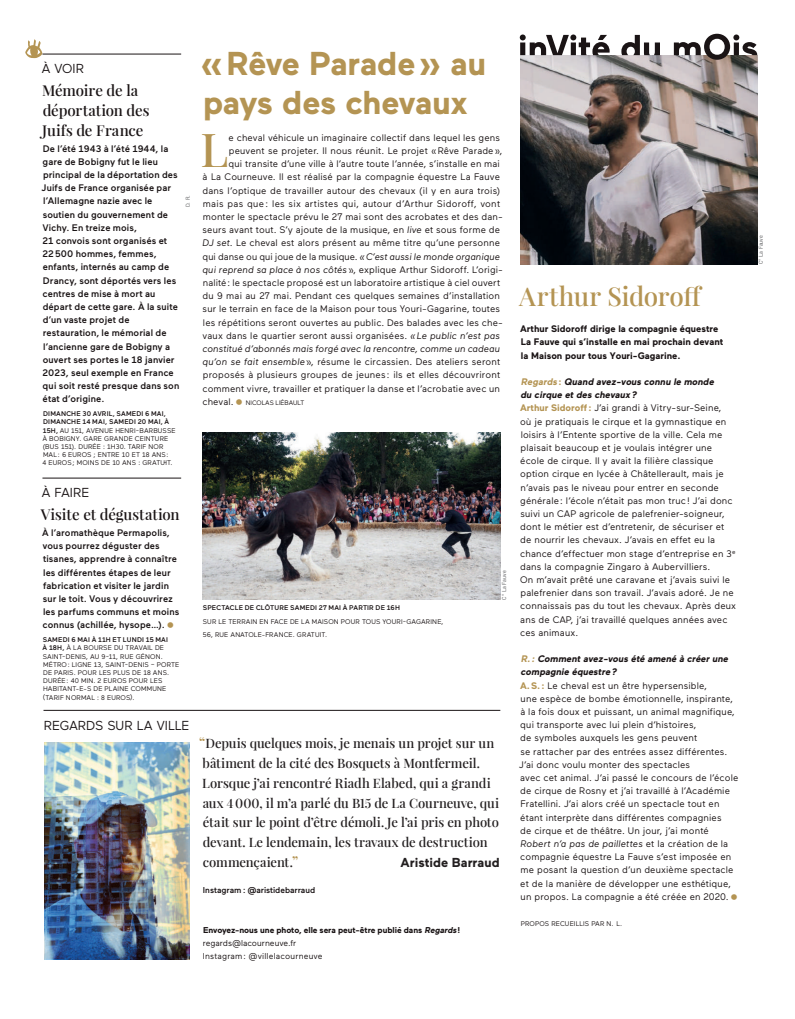
<style>
.page{position:relative;width:795px;height:1019px;background:#fff}
.page>*{position:absolute;margin:0;border:0;box-sizing:border-box;transform-origin:0 0}
.t1{font:600 46.7px "Playfair Display";color:#b49453}
.t2{font:700 33px/39.6px "Maax";letter-spacing:-.01em;color:#b49453}
.t3{font:600 26px "Playfair Display";letter-spacing:-.015em;color:#b49453}
.t4{font:600 15px/19.8px "Playfair Display";letter-spacing:-.005em;color:#1a1415}
.t5{font:600 13px/19.8px "Playfair Display";letter-spacing:-.005em;color:#231f20}
.t6{font:13px "Maax";letter-spacing:-.01em;color:#1a1415}
.t7{font:700 13px "Maax";color:#231f20}
.t8{font:9.5px/13.2px "Maax";letter-spacing:.015em;color:#1a1415}
.t9{font:500 9.5px/13.2px "Maax";letter-spacing:.015em;color:#1a1415}
.t10{font:700 9.5px/13.2px "Maax";color:#1a1415}
.t11{font:italic 9.5px "Maax";letter-spacing:.005em;color:#1a1415}
.t12{font:700 8.5px/13.2px "Maax";letter-spacing:-.005em;color:#1a1415}
.t13{font:500 8.5px "Maax";color:#1a1415}
.t14{font:6.8px/8.2px "Maax";letter-spacing:.015em;color:#1a1415}
.t15{font:500 6.8px "Maax";letter-spacing:.02em;color:#1a1415}
.t16{font:6.5px "Maax";letter-spacing:-.005em;color:#1a1415}
.t17{font:5.5px "Trade Gothic";letter-spacing:.005em;color:#57585a}
.s1{font-weight:500}
.s2{font-style:italic}
.s3{font-size:15px;color:#b49453}
.s4{font-weight:400}
.s5{font-weight:700;font-style:italic;color:#b49453}
.s6{font-weight:700;color:#b49453}
.s7{font-weight:700;font-style:italic}
</style>
<div class="page">
<img style="left:45px;top:742px;width:145px;height:217px">
<img style="left:202px;top:432px;width:298px;height:168px">
<hr style="left:43px;top:710px;width:457px;height:1px;background:#1a1415">
<hr style="left:42px;top:54px;width:139px;height:1px;background:#1a1415">
<hr style="left:42px;top:478px;width:139px;height:1px;background:#1a1415">
<svg style="left:25px;top:39px;width:17px;height:19px"></svg>
<img style="left:520px;top:60px;width:236px;height:204px">
<svg style="left:519px;top:34px;width:237px;height:26px"></svg>
<h3 class="t6" style="left:42px;top:62px;width:44px">À VOIR</h3>
<h3 class="t4" style="left:42px;top:80px;width:109px">Mémoire de la déportation des<br>Juifs de France</h3>
<p class="t9" style="left:41px;top:142px;width:139px">De l’été 1943 à l’été 1944, la gare de Bobigny fut le lieu principal de la déportation des<br>Juifs de France organisée par l’Allemagne nazie avec le soutien du gouvernement de<br>Vichy. En treize mois,<br>21 convois sont organisés et<br>22500 hommes, femmes, enfants, internés au camp de<br>Drancy, sont déportés vers les centres de mise à mort au départ de cette gare. À la suite d’un vaste projet de restauration, le mémorial de l’ancienne gare de Bobigny a ouvert ses portes le 18 janvier<br>2023, seul exemple en France qui soit resté presque dans son état d’origine.</p>
<p class="t14" style="left:42px;top:410px;width:135px"><span class="s1">DIMANCHE 30 AVRIL, SAMEDI 6 MAI,<br>DIMANCHE 14 MAI, SAMEDI 20 MAI, À<br>15H,</span> AU 151, AVENUE HENRI-BARBUSSE<br>À BOBIGNY. GARE GRANDE CEINTURE (BUS 151). DURÉE : 1H30. TARIF NOR</p>
<p class="t14" style="left:163px;top:458px;width:5px">-</p>
<p class="t17" style="left:184px;top:207px;width:14px;rotate:-90deg">D. R.</p>
<p class="t14" style="left:42px;top:451px;width:132px">MAL: 6 EUROS ; ENTRE 10 ET 18 ANS:<br>4 EUROS; MOINS DE 10 ANS : GRATUIT.</p>
<h3 class="t6" style="left:42px;top:486px;width:49px">À FAIRE</h3>
<h3 class="t4" style="left:41px;top:504px;width:140px">Visite et dégustation</h3>
<p class="t9" style="left:42px;top:526px;width:138px">À l’aromathèque Permapolis, vous pourrez déguster des tisanes, apprendre à connaître les différentes étapes de leur fabrication et visiter le jardin sur le toit. Vous y découvrirez les parfums communs et moins connus (achillée, hysope…).</p>
<p class="t14" style="left:43px;top:636px;width:138px"><span class="s1">SAMEDI 6 MAI À 11H ET LUNDI 15 MAI<br>À 18H,</span> À LA BOURSE DU TRAVAIL DE<br>SAINT-DENIS, AU 9-11, RUE GÉNON.<br>MÉTRO: LIGNE 13, SAINT-DENIS – PORTE<br>DE PARIS. POUR LES PLUS DE 18 ANS.<br>DURÉE: 40 MIN. 2 EUROS POUR LES<br>HABITANT-E-S DE PLAINE COMMUNE (TARIF NORMAL : 8 EUROS).</p>
<h3 class="t6" style="left:44px;top:718px;width:147px">REGARDS SUR LA VILLE</h3>
<h2 class="t2" style="left:200px;top:44px;width:287px">«Rêve Parade» au pays des chevaux</h2>
<h1 class="t1" style="left:200px;top:118px;width:29px">L</h1>
<p class="t8" style="left:228px;top:131px;width:273px">e cheval véhicule un imaginaire collectif dans lequel les gens</p>
<p class="t8" style="left:229px;top:144px;width:275px">peuvent se projeter. Il nous réunit. Le projet «Rêve Parade»,</p>
<p class="t8" style="left:228px;top:157px;width:273px">qui transite d’une ville à l’autre toute l’année, s’installe en mai</p>
<p class="t8" style="left:202px;top:171px;width:299px">à La Courneuve. Il est réalisé par la compagnie équestre La Fauve</p>
<p class="t8" style="left:202px;top:184px;width:299px">dans l’optique de travailler autour des chevaux (il y en aura trois)</p>
<p class="t8" style="left:203px;top:197px;width:299px">mais pas que : les six artistes qui, autour d’Arthur Sidoroff, vont</p>
<p class="t8" style="left:203px;top:210px;width:301px">monter le spectacle prévu le 27 mai sont des acrobates et des dan-</p>
<p class="t8" style="left:202px;top:223px;width:299px">seurs avant tout. S’y ajoute de la musique, en <span class="s2">live</span> et sous forme de</p>
<p class="t8" style="left:202px;top:237px;width:299px"><span class="s2">DJ set</span>. Le cheval est alors présent au même titre qu’une personne</p>
<p class="t8" style="left:202px;top:250px;width:299px">qui danse ou qui joue de la musique. <span class="s2">«C’est aussi le monde organique</span></p>
<p class="t8" style="left:202px;top:263px;width:302px"><span class="s2">qui reprend sa place à nos côtés»</span>, explique Arthur Sidoroff. L’origi-</p>
<p class="t8" style="left:203px;top:276px;width:299px">nalité: le spectacle proposé est un laboratoire artistique à ciel ouvert</p>
<p class="t8" style="left:202px;top:289px;width:299px">du 9 mai au 27 mai. Pendant ces quelques semaines d’installation</p>
<p class="t8" style="left:202px;top:303px;width:299px">sur le terrain en face de la Maison pour tous Youri-Gagarine, toutes</p>
<p class="t8" style="left:203px;top:316px;width:301px">les répétitions seront ouvertes au public. Des balades avec les che-</p>
<p class="t8" style="left:202px;top:329px;width:299px">vaux dans le quartier seront aussi organisées. <span class="s2">«Le public n’est pas</span></p>
<p class="t11" style="left:202px;top:344px;width:299px">constitué d’abonnés mais forgé avec la rencontre, comme un cadeau</p>
<p class="t8" style="left:202px;top:355px;width:299px"><span class="s2">qu’on se fait ensemble»</span>, résume le circassien. Des ateliers seront</p>
<p class="t8" style="left:203px;top:369px;width:299px">proposés à plusieurs groupes de jeunes : ils et elles découvriront</p>
<p class="t8" style="left:202px;top:382px;width:299px">comment vivre, travailler et pratiquer la danse et l’acrobatie avec un</p>
<p class="t8" style="left:202px;top:395px;width:33px">cheval.</p>
<p class="t16" style="left:246px;top:399px;width:60px">NICOLAS LIÉBAULT</p>
<p class="t15" style="left:203px;top:604px;width:198px">SPECTACLE DE CLÔTURE SAMEDI 27 MAI À PARTIR DE 16H</p>
<p class="t14" style="left:203px;top:615px;width:242px;line-height:13.2px">SUR LE TERRAIN EN FACE DE LA MAISON POUR TOUS YOURI-GAGARINE,<br>56, RUE ANATOLE-FRANCE. GRATUIT.</p>
<p class="t17" style="left:500px;top:600px;width:30px;rotate:-90deg">C° La Fauve</p>
<p class="t5" style="left:199px;top:733px;width:301px"><span class="s3">“</span>Depuis quelques mois, je menais un projet sur un bâtiment de la cité des Bosquets à Montfermeil.<br>Lorsque j’ai rencontré Riadh Elabed, qui a grandi aux 4000, il m’a parlé du B15 de La Courneuve, qui était sur le point d’être démoli. Je l’ai pris en photo devant. Le lendemain, les travaux de destruction commençaient.<span class="s3">”</span></p>
<h3 class="t7" style="left:400px;top:855px;width:100px">Aristide Barraud</h3>
<p class="t13" style="left:203px;top:886px;width:114px">Instagram : @aristidebarraud</p>
<p class="t12" style="left:203px;top:923px;width:259px">Envoyez-nous une photo, elle sera peut-être publié dans <span class="s2">Regards</span>! <span class="s4">regards@lacourneuve.fr<br>Instagram: @villelacourneuve</span></p>
<h3 class="t3" style="left:519px;top:279px;width:185px">Arthur Sidoroff</h3>
<p class="t10" style="left:519px;top:322px;width:205px">Arthur Sidoroff dirige la compagnie équestre<br>La Fauve qui s’installe en mai prochain devant la Maison pour tous Youri-Gagarine.</p>
<p class="t8" style="left:519px;top:375px;width:217px"><span class="s5">Regards</span> <span class="s6">:</span> <span class="s7">Quand avez-vous connu le monde<br>du cirque et des chevaux?<br></span><span class="s6">Arthur Sidoroff:</span> J’ai grandi à Vitry-sur-Seine,<br>où je pratiquais le cirque et la gymnastique en loisirs à l’Entente sportive de la ville. Cela me plaisait beaucoup et je voulais intégrer une école de cirque. Il y avait la filière classique option cirque en lycée à Châtellerault, mais je n’avais pas le niveau pour entrer en seconde générale: l’école n’était pas mon truc! J’ai donc suivi un CAP agricole de palefrenier-soigneur, dont le métier est d’entretenir, de sécuriser et de nourrir les chevaux. J’avais en effet eu la chance d’effectuer mon stage d’entreprise en 3<sup>e </sup>dans la compagnie Zingaro à Aubervilliers.<br>On m’avait prêté une caravane et j’avais suivi le palefrenier dans son travail. J’avais adoré. Je ne connaissais pas du tout les chevaux. Après deux ans de CAP, j’ai travaillé quelques années avec ces animaux.</p>
<p class="t8" style="left:519px;top:652px;width:220px"><span class="s5">R.:</span> <span class="s7">Comment avez-vous été amené à créer une compagnie équestre?<br></span><span class="s6">A.S.:</span> Le cheval est un être hypersensible,<br>une espèce de bombe émotionnelle, inspirante, à la fois doux et puissant, un animal magnifique, qui transporte avec lui plein d’histoires,<br>de symboles auxquels les gens peuvent<br>se rattacher par des entrées assez différentes.<br>J’ai donc voulu monter des spectacles<br>avec cet animal. J’ai passé le concours de l’école de cirque de Rosny et j’ai travaillé à l’Académie Fratellini. J’ai alors créé un spectacle tout en étant interprète dans différentes compagnies<br>de cirque et de théâtre. Un jour, j’ai monté <span class="s2">Robert n’a pas de paillettes</span> et la création de la compagnie équestre La Fauve s’est imposée en me posant la question d’un deuxième spectacle et de la manière de développer une esthétique, un propos. La compagnie a été créée en 2020.</p>
<p class="t14" style="left:520px;top:920px;width:103px">PROPOS RECUEILLIS PAR N. L.</p>
<p class="t17" style="left:757px;top:264px;width:30px;rotate:-90deg">C° La Fauve</p>
</div>
